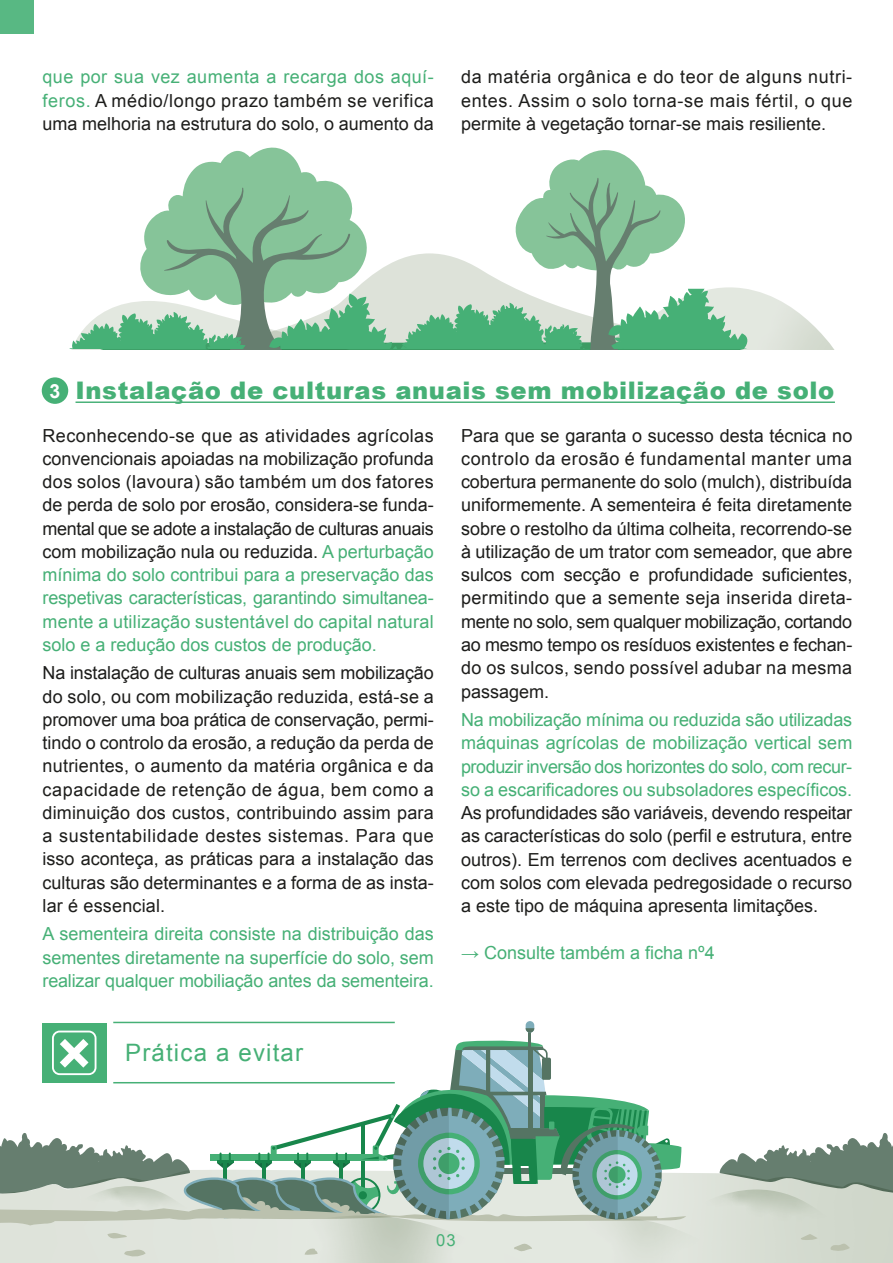
<style>
.page{position:relative;width:893px;height:1263px;background:#fff}
.page>*{position:absolute;margin:0;border:0;box-sizing:border-box;transform-origin:0 0}
.t1{font:900 24.15px "Arial";letter-spacing:.025em;color:#46b076}
.t2{font:24px "Arial";letter-spacing:.05em;color:#46b076}
.t3{font:18px/23.2px "Arial";color:#1d1d1b;text-align:justify}
.t4{font:18px/23.2px "Arial";color:#46b076;text-align:justify}
.t5{font:16.65px "Arial";color:#46b076}
.s1{color:#46b076}
.s2{font-weight:700;font-size:19.5px;color:#fff}
</style>
<div class="page">
<hr style="left:76px;top:401px;width:759px;height:2px;background:#46b076">
<div style="left:42px;top:377px;width:26px;height:27px;background:#46b076;border-radius:50%"></div>
<div style="left:0;top:0;width:34px;height:34px;background:#58b883"></div>
<div style="left:526px;top:1021px;width:8px;height:12px;background:#7eadba;border-radius:4px"></div>
<hr style="left:113px;top:1022px;width:282px;height:1px;background:#46b076">
<div style="left:43px;top:1023px;width:64px;height:59px;background:#46b076"></div>
<svg style="left:0;top:1028px;width:893px;height:235px"></svg>
<svg style="left:69px;top:147px;width:765px;height:202px"></svg>
<p class="t3" style="left:43px;top:66px;width:393px"><span class="s1">que por sua vez aumenta a recarga dos aquí&shy;feros.</span> A médio/longo prazo também se verifica uma melhoria na estrutura do solo, o aumento da</p>
<p class="t3" style="left:461px;top:66px;width:393px">da matéria orgânica e do teor de alguns nutri&shy;entes. Assim o solo torna-se mais fértil, o que permite à vegetação tornar-se mais resiliente.</p>
<h1 class="t1" style="left:49px;top:373px;width:786px"><span class="s2">3</span> Instalação de culturas anuais sem mobilização de solo</h1>
<p class="t3" style="left:43px;top:424px;width:393px">Reconhecendo-se que as atividades agrícolas convencionais apoiadas na mobilização profunda dos solos (lavoura) são também um dos fatores de perda de solo por erosão, considera-se funda&shy;mental que se adote a instalação de culturas anuais com mobilização nula ou reduzida. <span class="s1">A perturbação mínima do solo contribui para a preservação das respetivas características, garantindo simultanea&shy;mente a utilização sustentável do capital natural solo e a redução dos custos de produção.</span></p>
<p class="t3" style="left:43px;top:662px;width:393px">Na instalação de culturas anuais sem mobilização do solo, ou com mobilização reduzida, está-se a promover uma boa prática de conservação, permi&shy;tindo o controlo da erosão, a redução da perda de nutrientes, o aumento da matéria orgânica e da capacidade de retenção de água, bem como a diminuição dos custos, contribuindo assim para a sustentabilidade destes sistemas. Para que isso aconteça, as práticas para a instalação das culturas são determinantes e a forma de as insta&shy;lar é essencial.</p>
<p class="t4" style="left:43px;top:923px;width:393px">A sementeira direita consiste na distribuição das sementes diretamente na superfície do solo, sem realizar qualquer mobiliação antes da sementeira.</p>
<p class="t3" style="left:461px;top:424px;width:393px">Para que se garanta o sucesso desta técnica no controlo da erosão é fundamental manter uma cobertura permanente do solo (mulch), distribuída uniformemente. A sementeira é feita diretamente sobre o restolho da última colheita, recorrendo-se à utilização de um trator com semeador, que abre sulcos com secção e profundidade suficientes, permitindo que a semente seja inserida direta&shy;mente no solo, sem qualquer mobilização, cortando ao mesmo tempo os resíduos existentes e fechan&shy;do os sulcos, sendo possível adubar na mesma passagem.</p>
<p class="t4" style="left:461px;top:708px;width:393px">Na mobilização mínima ou reduzida são utilizadas máquinas agrícolas de mobilização vertical sem produzir inversão dos horizontes do solo, com recur&shy;so a escarificadores ou subsoladores específicos.</p>
<p class="t3" style="left:461px;top:801px;width:393px">As profundidades são variáveis, devendo respeitar as características do solo (perfil e estrutura, entre outros). Em terrenos com declives acentuados e com solos com elevada pedregosidade o recurso a este tipo de máquina apresenta limitações.</p>
<p class="t4" style="left:461px;top:941px;width:255px">→ Consulte também a ficha nº4</p>
<h2 class="t2" style="left:125px;top:1036px;width:180px">Prática a evitar</h2>
<p class="t5" style="left:436px;top:1229px;width:21px">03</p>
</div>
